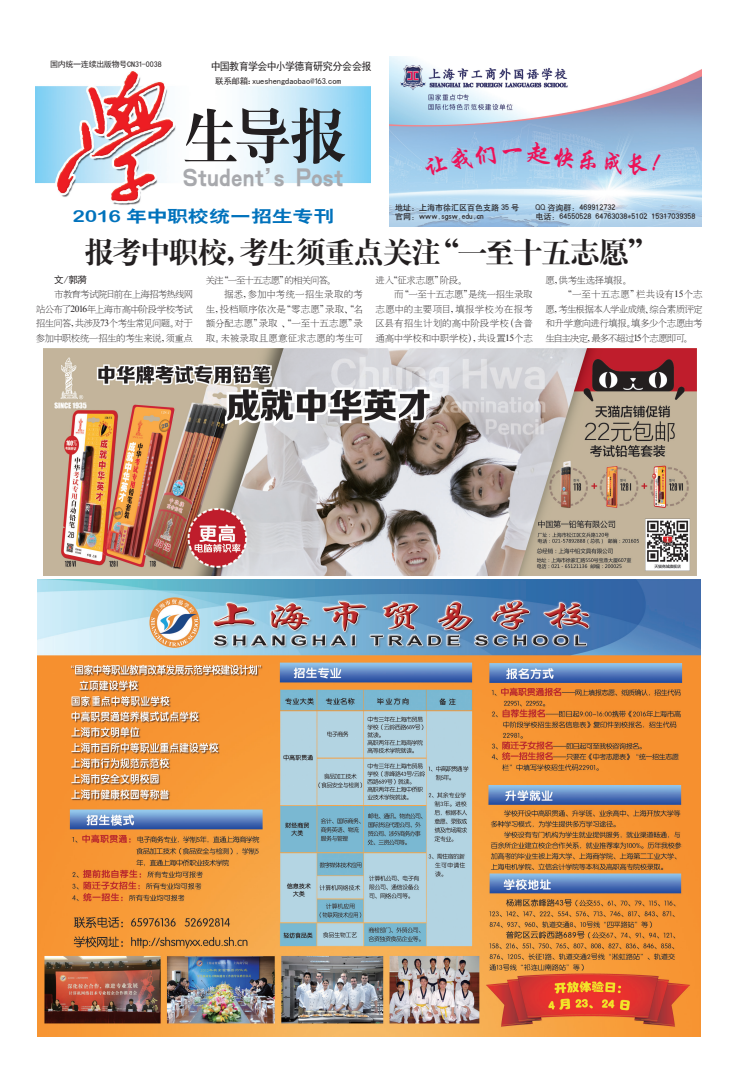
<style>
.page{position:relative;width:738px;height:1078px;background:#fff}
.page>*{position:absolute;margin:0;border:0;box-sizing:border-box;transform-origin:0 0}
.正文{font:61.7px "H Ya 4 gj";color:#231f20;scale:.93 1}
.正文-2{font:30px "H Ya 4 gj";letter-spacing:-.045em;color:#231f20}
.正文-3{font:25.3px "H Yb 2 gj";letter-spacing:-.02em;color:#a8a9ad;scale:.92 1}
.报眉{font:16.5px "H Yb 2 gj";letter-spacing:-.01em;color:#0072bc;scale:1.27 1}
.正文-4{font:10.7px "Sim Hei";letter-spacing:-.055em;color:#231f20;scale:.94 1}
.正文-5{font:9.5px/14.5px "H Ya 2 gj";letter-spacing:-.045em;color:#231f20;text-align:justify}
.正文-6{font:9.5px "H Ya 2 gj";letter-spacing:-.1em;color:#231f20}
.正文-7{font:9.5px "Sim Hei";color:#231f20}
.正文-8{font:8.5px "Sim Hei";letter-spacing:-.01em;color:#231f20}
.t1{font:8px "H Yb 1 gj";color:#231f20}
.正文-9{font:8px "Sim Hei";letter-spacing:-.03em;color:#231f20}
.s1{font-family:"Arial Rounded MT Bold"}
.s2{font-family:"Times New Roman"}
</style>
<div class="page">
<img style="left:36px;top:71px;width:334px;height:134px">
<div style="left:199px;top:48px;width:184px;height:35px;background:#fff"></div>
<img style="left:389px;top:56px;width:312px;height:170px">
<img style="left:37px;top:579px;width:663px;height:456px">
<img style="left:43px;top:349px;width:653px;height:226px">
<svg style="left:423px;top:143px;width:73px;height:34px;background:#9cc8ea"></svg>
<svg style="left:502px;top:141px;width:95px;height:30px;background:#9dc6e7"></svg>
<svg style="left:604px;top:151px;width:57px;height:24px"></svg>
<p class="正文-9" style="left:50px;top:60px;width:113px">国内统一连续出版物号CN31-0038</p>
<p class="正文-4" style="left:211px;top:60px;width:172px">中国教育学会中小学德育研究分会会报</p>
<p class="正文-8" style="left:215px;top:77px;width:127px">联系邮箱：xueshengdaobao@163.com</p>
<p class="正文" style="left:181px;top:105px;width:179px">生导报</p>
<p class="正文-3" style="left:182px;top:167px;width:177px">Student’s Post</p>
<p class="报眉" style="left:72px;top:207px;width:208px"><span class="s1">2016</span> 年中职校统一招生专刊</p>
<p class="t1" style="left:395px;top:203px;width:125px">地址：上海市徐汇区百色支路 35 号</p>
<p class="t1" style="left:535px;top:203px;width:81px">QQ 咨询群：469912732</p>
<p class="t1" style="left:395px;top:213px;width:90px">官网：www.sgsw.edu.cn</p>
<p class="t1" style="left:535px;top:213px;width:161px">电话：64550528 64763038*5102 15317039358</p>
<p class="正文-2" style="left:84px;top:236px;width:574px">报考中职校，考生须重点关注“一至十五志愿”</p>
<p class="正文-7" style="left:54px;top:275px;width:34px">文/郭漪</p>
<p class="正文-5" style="left:36px;top:287px;width:159px;text-indent:18px">市教育考试院日前在上海招考热线网站公布了<span class="s2">2016</span>年上海市高中阶段学校考试招生问答，共涉及<span class="s2">73</span>个考生常见问题。对于参加中职校统一招生的考生来说，须重点</p>
<p class="正文-6" style="left:205px;top:275px;width:131px">关注“一至十五志愿”的相关问答。</p>
<p class="正文-5" style="left:205px;top:287px;width:159px;text-indent:18px">据悉，参加中考统一招生录取的考生，投档顺序依次是“零志愿”录取、“名额分配志愿”录取、“一至十五志愿”录取。未被录取且愿意征求志愿的考生可</p>
<p class="正文-5" style="left:375px;top:273px;width:93px">进入“征求志愿”阶段。</p>
<p class="正文-5" style="left:375px;top:287px;width:159px;text-indent:18px">而“一至十五志愿”是统一招生录取志愿中的主要项目，填报学校为在报考区县有招生计划的高中阶段学校（含普通高中学校和中职学校），共设置<span class="s2">15</span>个志</p>
<p class="正文-5" style="left:545px;top:273px;width:87px">愿，供考生选择填报。</p>
<p class="正文-5" style="left:545px;top:287px;width:159px;text-indent:17px">“一至十五志愿”栏共设有<span class="s2">15</span>个志愿，考生根据本人学业成绩、综合素质评定和升学意向进行填报。填多少个志愿由考生自主决定，最多不超过<span class="s2">15</span>个志愿即可。</p>
</div>
